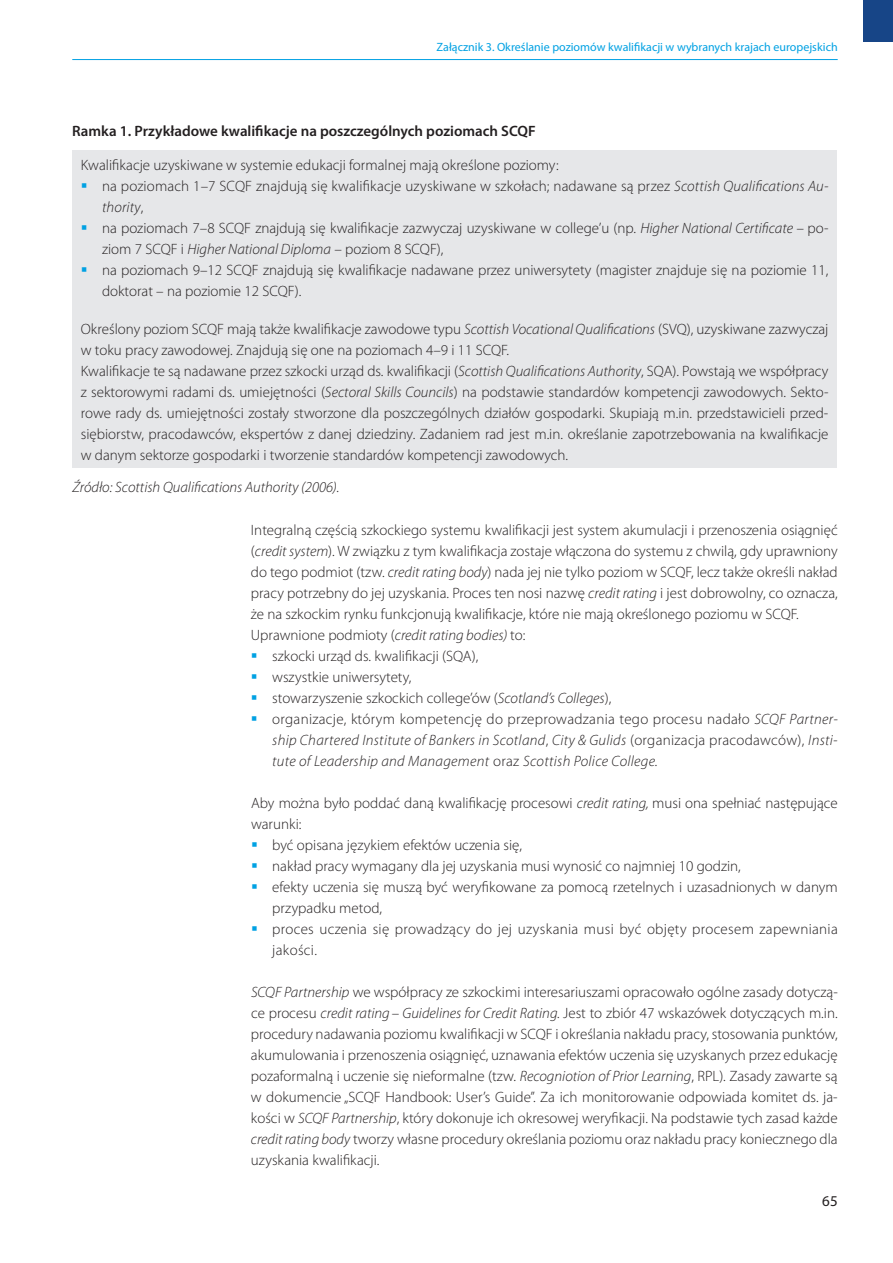
<style>
.page{position:relative;width:893px;height:1263px;background:#fff}
.page>*{position:absolute;margin:0;border:0;box-sizing:border-box;transform-origin:0 0}
.t1{font:300 15px/21px "Myriad Pro";color:#231f20}
.t2{font:italic 300 15px/21px "Myriad Pro";letter-spacing:.01em;color:#231f20;text-align:justify}
.t3{font:300 15px/21px "Myriad Pro";letter-spacing:.02em;color:#231f20}
.t4{font:600 15px "Myriad Pro";color:#231f20}
.t5{font:15px "Myriad Pro";color:#231f20}
.t6{font:12px "Myriad Pro";color:#00a1e3}
.s1{color:#00a1e3}
.s2{font-style:italic}
.s3{font-style:normal}
</style>
<div class="page">
<div style="left:863px;top:0;width:30px;height:42px;background:#174587"></div>
<hr style="left:72px;top:59px;width:766px;height:1px;background:#00a1e3">
<div style="left:72px;top:150px;width:765px;height:318px;background:#e6e7e9"></div>
<p class="t6" style="left:437px;top:39px;width:403px">Załącznik 3. Określanie poziomów kwalifikacji w wybranych krajach europejskich</p>
<p class="t4" style="left:72px;top:121px;width:465px">Ramka 1. Przykładowe kwalifikacje na poszczególnych poziomach SCQF</p>
<p class="t1" style="left:81px;top:154px;width:479px">Kwalifikacje uzyskiwane w systemie edukacji formalnej mają określone poziomy:</p>
<p class="t1" style="left:102px;top:175px;width:728px;text-indent:-21px"><span class="s1">▪</span> na poziomach 1–7 SCQF znajdują się kwalifikacje uzyskiwane w szkołach; nadawane są przez <span class="s2">Scottish Qualifications Au&shy;thority</span>,</p>
<p class="t1" style="left:102px;top:217px;width:728px;text-indent:-21px"><span class="s1">▪</span> na poziomach 7–8 SCQF znajdują się kwalifikacje zazwyczaj uzyskiwane w college’u (np. <span class="s2">Higher National Certificate –</span> po&shy;ziom 7 SCQF i <span class="s2">Higher National Diploma</span> – poziom 8 SCQF),</p>
<p class="t1" style="left:102px;top:259px;width:728px;text-indent:-21px"><span class="s1">▪</span> na poziomach 9–12 SCQF znajdują się kwalifikacje nadawane przez uniwersytety (magister znajduje się na poziomie 11, doktorat – na poziomie 12 SCQF).</p>
<p class="t1" style="left:81px;top:318px;width:749px">Określony poziom SCQF mają także kwalifikacje zawodowe typu <span class="s2">Scottish Vocational Qualifications</span> (SVQ), uzyskiwane zazwyczaj w toku pracy zawodowej. Znajdują się one na poziomach 4–9 i 11 SCQF.<br>Kwalifikacje te są nadawane przez szkocki urząd ds. kwalifikacji (<span class="s2">Scottish Qualifications Authority</span>, SQA). Powstają we współpracy z sektorowymi radami ds. umiejętności (<span class="s2">Sectoral Skills Councils</span>) na podstawie standardów kompetencji zawodowych. Sekto&shy;rowe rady ds. umiejętności zostały stworzone dla poszczególnych działów gospodarki. Skupiają m.in. przedstawicieli przed&shy;siębiorstw, pracodawców, ekspertów z danej dziedziny. Zadaniem rad jest m.in. określanie zapotrzebowania na kwalifikacje w danym sektorze gospodarki i tworzenie standardów kompetencji zawodowych.</p>
<p class="t2" style="left:72px;top:476px;width:269px">Źródło: Scottish Qualifications Authority (2006).</p>
<p class="t1" style="left:251px;top:519px;width:588px">Integralną częścią szkockiego systemu kwalifikacji jest system akumulacji i przenoszenia osiągnięć (<span class="s2">credit system</span>). W związku z tym kwalifikacja zostaje włączona do systemu z chwilą, gdy uprawniony do tego podmiot (tzw. <span class="s2">credit rating body</span>) nada jej nie tylko poziom w SCQF, lecz także określi nakład pracy potrzebny do jej uzyskania. Proces ten nosi nazwę <span class="s2">credit rating</span> i jest dobrowolny, co oznacza, że na szkockim rynku funkcjonują kwalifikacje, które nie mają określonego poziomu w SCQF.<br>Uprawnione podmioty (<span class="s2">credit rating bodies)</span> to:</p>
<p class="t1" style="left:251px;top:645px;width:229px"><span class="s1">▪</span> szkocki urząd ds. kwalifikacji (SQA),</p>
<p class="t1" style="left:251px;top:666px;width:162px"><span class="s1">▪</span> wszystkie uniwersytety,</p>
<p class="t1" style="left:251px;top:687px;width:362px"><span class="s1">▪</span> stowarzyszenie szkockich college’ów (<span class="s2">Scotland’s Colleges</span>),</p>
<p class="t2" style="left:272px;top:708px;width:567px;text-indent:-21px"><span class="s1">▪</span> <span class="s3">organizacje, którym kompetencję do przeprowadzania tego procesu nadało</span> SCQF Partner&shy;ship Chartered Institute of Bankers in Scotland<span class="s3">,</span> City &amp; Gulids <span class="s3">(organizacja pracodawców),</span> Insti&shy;tute of Leadership and Management <span class="s3">oraz</span> Scottish Police College.</p>
<p class="t1" style="left:251px;top:792px;width:588px">Aby można było poddać daną kwalifikację procesowi <span class="s2">credit rating,</span> musi ona spełniać następujące warunki:</p>
<p class="t1" style="left:251px;top:834px;width:272px"><span class="s1">▪</span> być opisana językiem efektów uczenia się,</p>
<p class="t1" style="left:251px;top:855px;width:491px"><span class="s1">▪</span> nakład pracy wymagany dla jej uzyskania musi wynosić co najmniej 10 godzin,</p>
<p class="t1" style="left:272px;top:876px;width:567px;text-indent:-21px"><span class="s1">▪</span> efekty uczenia się muszą być weryfikowane za pomocą rzetelnych i uzasadnionych w danym przypadku metod,</p>
<p class="t3" style="left:272px;top:918px;width:567px;text-indent:-21px"><span class="s1">▪</span> proces uczenia się prowadzący do jej uzyskania musi być objęty procesem zapewniania jakości.</p>
<p class="t1" style="left:251px;top:981px;width:588px;text-align:justify"><span class="s2">SCQF Partnership</span> we współpracy ze szkockimi interesariuszami opracowało ogólne zasady dotyczą&shy;ce procesu <span class="s2">credit rating</span> – <span class="s2">Guidelines for Credit Rating.</span> Jest to zbiór 47 wskazówek dotyczących m.in. procedury nadawania poziomu kwalifikacji w SCQF i określania nakładu pracy, stosowania punktów, akumulowania i przenoszenia osiągnięć, uznawania efektów uczenia się uzyskanych przez edukację pozaformalną i uczenie się nieformalne (tzw. <span class="s2">Recogniotion of Prior Learning</span>, RPL). Zasady zawarte są w dokumencie „SCQF Handbook: User’s Guide”. Za ich monitorowanie odpowiada komitet ds. ja&shy;kości w <span class="s2">SCQF Partnership</span>, który dokonuje ich okresowej weryfikacji. Na podstawie tych zasad każde <span class="s2">credit rating body</span> tworzy własne procedury określania poziomu oraz nakładu pracy koniecznego dla uzyskania kwalifikacji.</p>
<p class="t5" style="left:822px;top:1191px;width:17px">65</p>
</div>
